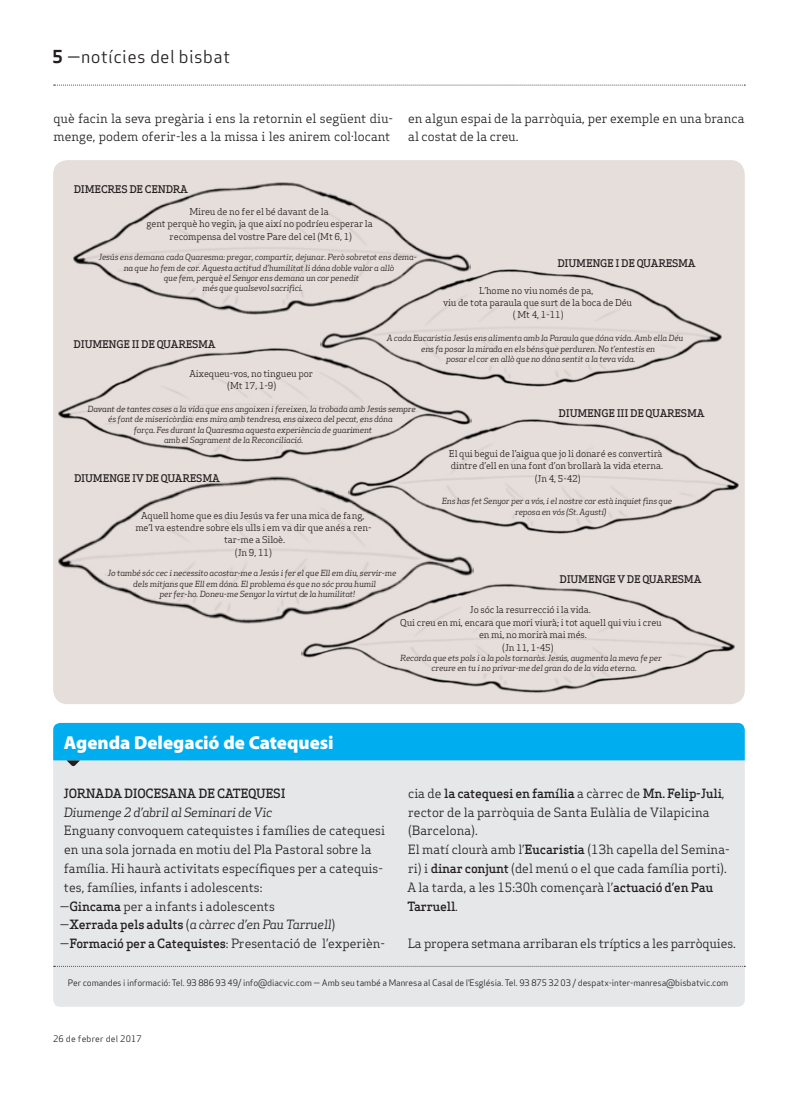
<style>
.page{position:relative;width:798px;height:1099px;background:#fff}
.page>*{position:absolute;margin:0;border:0;box-sizing:border-box;transform-origin:0 0}
.Titular_Secció{font:900 18.75px "Myriad Pro";color:#fff}
.Capçalera{font:17.5px "Apex Sans Book T";letter-spacing:.02em;color:#231f20}
.Text_General{font:12.5px/18.8px "Apex Serif";color:#231f20}
.Text_General-2{font:italic 12.5px "Apex Serif";letter-spacing:-.02em;color:#231f20}
.Text_General-3{font:500 12.5px "Apex Serif";letter-spacing:-.02em;color:#231f20}
.Text_General-4{font:500 10.38px "Apex Serif";letter-spacing:-.02em;color:#231f20}
.Text_General-5{font:9.25px/12.4px "Apex Serif";letter-spacing:-.01em;color:#231f20;text-align:center}
.Titulars{font:8.75px "Apex Sans Book T";letter-spacing:-.01em;color:#231f20}
.Data_Peu{font:8.75px "Apex Sans Book T";letter-spacing:.02em;color:#231f20}
.Text_General-6{font:italic 8.25px/10.4px "Apex Serif";letter-spacing:-.02em;color:#231f20}
.s1{font-family:"Apex Sans Bold T"}
.s2{font-weight:500}
.s3{font-style:normal}
.s4{font-weight:500;font-style:normal}
</style>
<div class="page">
<svg style="left:54px;top:85px;width:691px;height:1px"></svg>
<div style="left:53px;top:767px;width:691px;height:239px;background:#e6e7e9"></div>
<svg style="left:53px;top:723px;width:691px;height:44px;background:#22b6ed"></svg>
<svg style="left:54px;top:965px;width:691px;height:1px"></svg>
<div style="left:53px;top:160px;width:691px;height:544px;background:#e6deda;border-radius:14px"></div>
<img style="left:74px;top:182px;width:396px;height:133px">
<img style="left:321px;top:267px;width:400px;height:120px">
<img style="left:58px;top:347px;width:413px;height:115px">
<img style="left:58px;top:476px;width:415px;height:148px">
<img style="left:301px;top:583px;width:432px;height:110px">
<img style="left:348px;top:418px;width:390px;height:116px">
<p class="Capçalera" style="left:52px;top:46px;width:179px"><span class="s1">5</span> —notícies del bisbat</p>
<p class="Text_General" style="left:53px;top:108px;width:341px">què facin la seva pregària i ens la retornin el següent diu&shy;menge, podem oferir-les a la missa i les anirem col·locant</p>
<p class="Text_General" style="left:408px;top:108px;width:337px">en algun espai de la parròquia, per exemple en una branca al costat de la creu.</p>
<p class="Text_General-4" style="left:74px;top:183px;width:116px">DIMECRES DE CENDRA</p>
<p class="Text_General-5" style="left:189px;top:205px;width:141px">Mireu de no fer el bé davant de la</p>
<p class="Text_General-5" style="left:146px;top:218px;width:228px">gent perquè ho vegin, ja que així no podríeu esperar la recompensa del vostre Pare del cel (Mt 6, 1)</p>
<p class="Text_General-6" style="left:99px;top:252px;width:319px">Jesús ens demana cada Quaresma: pregar, compartir, dejunar. Però sobretot ens dema-</p>
<p class="Text_General-6" style="left:124px;top:262px;width:272px">na que ho fem de cor. Aquesta actitud d’humilitat li dóna doble valor a allò</p>
<p class="Text_General-6" style="left:164px;top:273px;width:197px">que fem, perquè el Senyor ens demana un cor penedit</p>
<p class="Text_General-6" style="left:202px;top:283px;width:102px">més que qualsevol sacrifici.</p>
<p class="Text_General-5" style="left:479px;top:284px;width:116px">L’home no viu només de pa,</p>
<p class="Text_General-5" style="left:443px;top:296px;width:191px">viu de tota paraula que surt de la boca de Déu</p>
<p class="Text_General-5" style="left:512px;top:309px;width:52px">( Mt 4, 1-11)</p>
<p class="Text_General-6" style="left:386px;top:333px;width:298px">A cada Eucaristia Jesús ens alimenta amb la Paraula que dóna vida. Amb ella Déu</p>
<p class="Text_General-6" style="left:421px;top:343px;width:236px">ens fa posar la mirada en els béns que perduren. No t’entestis en</p>
<p class="Text_General-6" style="left:446px;top:353px;width:191px">posar el cor en allò que no dóna sentit a la teva vida.</p>
<p class="Text_General-5" style="left:189px;top:367px;width:125px">Aixequeu-vos, no tingueu por</p>
<p class="Text_General-5" style="left:227px;top:379px;width:50px">(Mt 17, 1-9)</p>
<p class="Text_General-6" style="left:88px;top:403px;width:330px">Davant de tantes coses a la vida que ens angoixen i fereixen, la trobada amb Jesús sempre</p>
<p class="Text_General-6" style="left:108px;top:414px;width:286px">és font de misericòrdia: ens mira amb tendresa, ens aixeca del pecat, ens dóna</p>
<p class="Text_General-6" style="left:134px;top:424px;width:240px">força. Fes durant la Quaresma aquesta experiència de guariment</p>
<p class="Text_General-6" style="left:164px;top:434px;width:141px">amb el Sagrament de la Reconciliació.</p>
<p class="Text_General-4" style="left:557px;top:257px;width:140px">DIUMENGE I DE QUARESMA</p>
<p class="Text_General-4" style="left:74px;top:337px;width:144px">DIUMENGE II DE QUARESMA</p>
<p class="Text_General-4" style="left:558px;top:406px;width:147px">DIUMENGE III DE QUARESMA</p>
<p class="Text_General-4" style="left:74px;top:471px;width:147px">DIUMENGE IV DE QUARESMA</p>
<p class="Text_General-5" style="left:135px;top:509px;width:238px">Aquell home que es diu Jesús va fer una mica de fang, me’l va estendre sobre els ulls i em va dir que anés a ren&shy;tar-me a Siloè.</p>
<p class="Text_General-5" style="left:235px;top:546px;width:38px">(Jn 9, 11)</p>
<p class="Text_General-6" style="left:108px;top:568px;width:290px">Jo també sóc cec i necessito acostar-me a Jesús i fer el que Ell em diu, servir-me</p>
<p class="Text_General-6" style="left:133px;top:578px;width:244px">dels mitjans que Ell em dóna. El problema és que no sóc prou humil</p>
<p class="Text_General-6" style="left:159px;top:588px;width:197px">per fer-ho. Doneu-me Senyor la virtut de la humilitat!</p>
<p class="Text_General-5" style="left:449px;top:447px;width:215px">El qui begui de l’aigua que jo li donaré es convertirà</p>
<p class="Text_General-5" style="left:450px;top:459px;width:214px">dintre d’ell en una font d’on brollarà la vida eterna.</p>
<p class="Text_General-5" style="left:534px;top:472px;width:47px">(Jn 4, 5-42)</p>
<p class="Text_General-6" style="left:515px;top:496px;width:159px;text-indent:-73px">Ens has fet Senyor per a vós, i el nostre cor està inquiet fins que reposa en vós (St. Agustí)</p>
<p class="Text_General-4" style="left:559px;top:572px;width:143px">DIUMENGE V DE QUARESMA</p>
<p class="Text_General-5" style="left:470px;top:603px;width:122px">Jo sóc la resurrecció i la vida.</p>
<p class="Text_General-5" style="left:400px;top:616px;width:263px">Qui creu en mi, encara que mori viurà; i tot aquell qui viu i creu en mi, no morirà mai més.</p>
<p class="Text_General-5" style="left:502px;top:641px;width:53px">(Jn 11, 1-45)</p>
<p class="Text_General-6" style="left:431px;top:652px;width:232px;text-indent:-31px">Recorda que ets pols i a la pols tornaràs. Jesús, augmenta la meva fe per creure en tu i no privar-me del gran do de la vida eterna.</p>
<p class="Titular_Secció" style="left:64px;top:729px;width:271px">Agenda Delegació de Catequesi</p>
<p class="Text_General-3" style="left:63px;top:785px;width:224px">JORNADA DIOCESANA DE CATEQUESI</p>
<p class="Text_General-2" style="left:64px;top:804px;width:210px">Diumenge 2 d’abril al Seminari de Vic</p>
<p class="Text_General" style="left:64px;top:821px;width:322px">Enguany convoquem catequistes i famílies de catequesi</p>
<p class="Text_General" style="left:64px;top:840px;width:309px">en una sola jornada en motiu del Pla Pastoral sobre la</p>
<p class="Text_General" style="left:64px;top:858px;width:320px">família. Hi haurà activitats específiques per a catequis&shy;tes, famílies, infants i adolescents:</p>
<p class="Text_General" style="left:60px;top:896px;width:216px">—<span class="s2">Gincama</span> per a infants i adolescents</p>
<p class="Text_General-2" style="left:60px;top:916px;width:277px"><span class="s3">—</span><span class="s4">Xerrada pels adults</span> <span class="s3">(</span>a càrrec d’en Pau Tarruell<span class="s3">)</span></p>
<p class="Text_General" style="left:60px;top:933px;width:327px">—<span class="s2">Formació per a Catequistes</span>: Presentació de l’experièn-</p>
<p class="Text_General" style="left:408px;top:783px;width:318px">cia de <span class="s2">la catequesi en família</span> a càrrec de <span class="s2">Mn. Felip-Juli</span>, rector de la parròquia de Santa Eulàlia de Vilapicina (Barcelona).</p>
<p class="Text_General" style="left:407px;top:840px;width:324px">El matí clourà amb l’<span class="s2">Eucaristia</span> (13h capella del Semina&shy;ri) i <span class="s2">dinar conjunt</span> (del menú o el que cada família porti).<br>A la tarda, a les 15:30h començarà l’<span class="s2">actuació d’en Pau Tarruell</span>.</p>
<p class="Text_General" style="left:408px;top:933px;width:329px">La propera setmana arribaran els tríptics a les parròquies.</p>
<p class="Titulars" style="left:68px;top:976px;width:662px">Per comandes i informació: Tel. 93 886 93 49/ info@diacvic.com — Amb seu també a Manresa al Casal de l’Església. Tel. 93 875 32 03 / despatx-inter-manresa@bisbatvic.com</p>
<p class="Data_Peu" style="left:53px;top:1032px;width:90px">26 de febrer del 2017</p>
</div>
